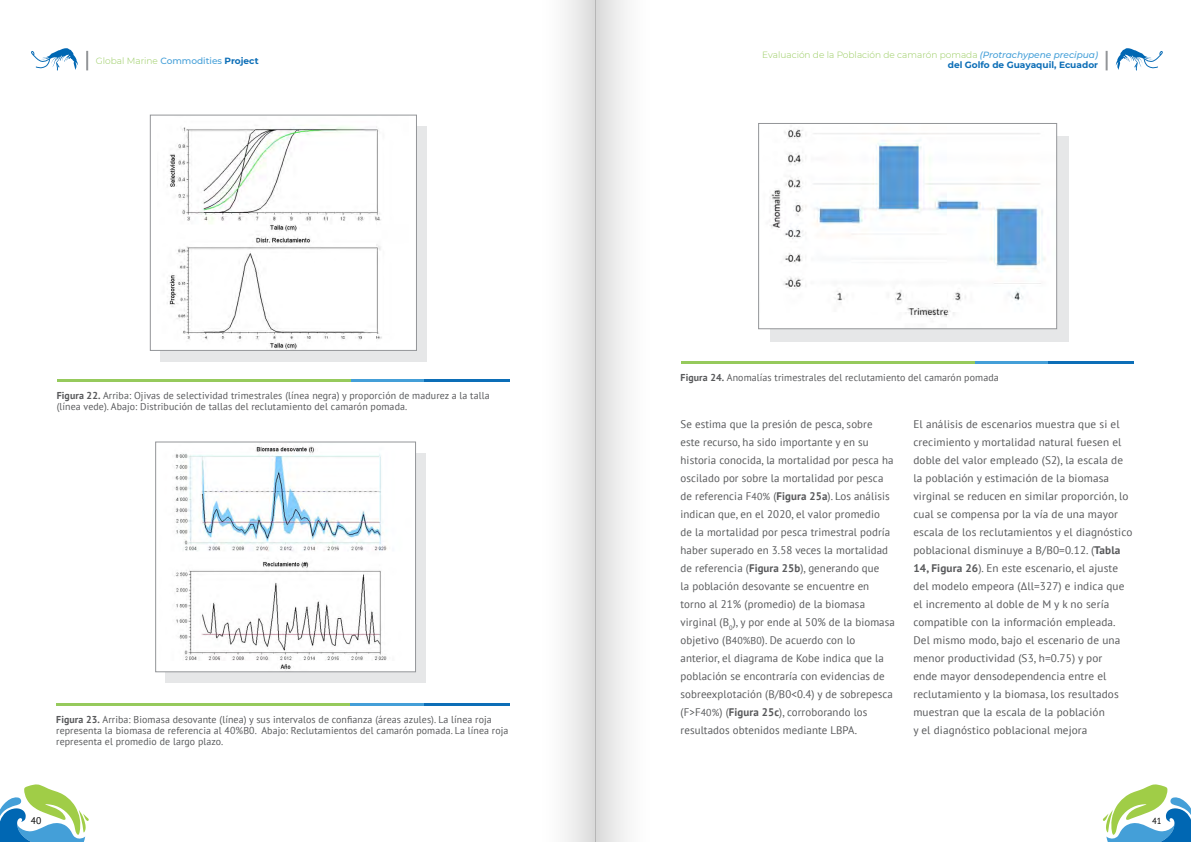
<style>
.page{position:relative;width:1191px;height:842px;background:#fff}
.page>*{position:absolute;margin:0;border:0;box-sizing:border-box;transform-origin:0 0}
.t1{font:11px/18px "PT Sans";letter-spacing:.01em;color:#58595b}
.t2{font:10px/11px "PT Sans";letter-spacing:.01em;color:#58595b}
.t3{font:9.6px "PT Sans";color:#000}
.t4{font:300 9px/10.8px "Montserrat";color:#96ca5c;text-align:right}
.t5{font:8.7px "PT Sans";color:#000}
.s1{font-weight:500;color:#449fd8}
.s2{font-weight:700;color:#0c6eb7}
.s3{font-weight:700}
.s4{font-weight:500;font-style:italic;color:#449fd8}
.s5{font-size:10px}
</style>
<div class="page">
<svg style="left:1102px;top:784px;width:89px;height:58px"></svg>
<svg style="left:0;top:784px;width:89px;height:58px"></svg>
<svg style="left:1115px;top:48px;width:48px;height:23px"></svg>
<svg style="left:1105px;top:51px;width:2px;height:19px"></svg>
<svg style="left:31px;top:48px;width:47px;height:23px"></svg>
<svg style="left:86px;top:51px;width:2px;height:19px"></svg>
<div style="left:160px;top:126px;width:267px;height:236px;background:#e6e7e8"></div>
<div style="left:770px;top:136px;width:298px;height:206px;background:#e6e7e8"></div>
<svg style="left:165px;top:453px;width:260px;height:230px;background:#e3e4e5"></svg>
<div style="left:150px;top:115px;width:266px;height:235px;background:#fff"></div>
<img style="left:167px;top:125px;width:215px;height:223px">
<div style="left:150px;top:115px;width:266px;height:235px;border:1px solid #939598"></div>
<img style="left:770px;top:129px;width:284px;height:198px">
<div style="left:758px;top:123px;width:298px;height:206px;border:1px solid #939598"></div>
<img style="left:165px;top:446px;width:246px;height:224px">
<div style="left:156px;top:442px;width:259px;height:230px;border:1px solid #939598"></div>
<hr style="left:57px;top:379px;width:396px;height:3px;background:#96ca5c">
<hr style="left:351px;top:379px;width:130px;height:3px;background:#449fd8">
<hr style="left:424px;top:379px;width:86px;height:3px;background:#0c6eb7">
<hr style="left:680px;top:362px;width:396px;height:2px;background:#96ca5c">
<hr style="left:975px;top:362px;width:130px;height:2px;background:#449fd8">
<hr style="left:1048px;top:362px;width:85px;height:2px;background:#0c6eb7">
<hr style="left:56px;top:704px;width:396px;height:2px;background:#96ca5c">
<hr style="left:351px;top:704px;width:130px;height:2px;background:#449fd8">
<hr style="left:423px;top:704px;width:86px;height:2px;background:#0c6eb7">
<div style="left:595px;top:0;width:65px;height:842px;background:linear-gradient(to right,#ddd,#fff)"></div>
<div style="left:530px;top:0;width:65px;height:842px;background:linear-gradient(to right,#fff,#e0e0e0)"></div>
<p class="t4" style="left:96px;top:55px;width:164px">Global Marine <span class="s1">Commodities</span> <span class="s2">Project</span></p>
<p class="t2" style="left:57px;top:389px;width:434px"><span class="s3">Figura 22.</span> Arriba: Ojivas de selectividad trimestrales (línea negra) y proporción de madurez a la talla (línea vede). Abajo: Distribución de tallas del reclutamiento del camarón pomada.</p>
<p class="t2" style="left:56px;top:714px;width:454px"><span class="s3">Figura 23.</span> Arriba: Biomasa desovante (línea) y sus intervalos de confianza (áreas azules). La línea roja representa la biomasa de referencia al 40%B0. Abajo: Reclutamientos del camarón pomada. La línea roja representa el promedio de largo plazo.</p>
<p class="t4" style="left:762px;top:49px;width:337px">Evaluación de la Población de camarón pomada <span class="s4">(Protrachypene precipua) </span><span class="s2">del Golfo de Guayaquil, Ecuador</span></p>
<p class="t2" style="left:680px;top:372px;width:319px"><span class="s3">Figura 24.</span> Anomalías trimestrales del reclutamiento del camarón pomada</p>
<p class="t1" style="left:680px;top:415px;width:216px">Se estima que la presión de pesca, sobre este recurso, ha sido importante y en su historia conocida, la mortalidad por pesca ha oscilado por sobre la mortalidad por pesca de referencia F<span class="s5">40%</span> (<span class="s3">Figura 25a</span>). Los análisis indican que, en el 2020, el valor promedio<br>de la mortalidad por pesca trimestral podría haber superado en 3.58 veces la mortalidad de referencia (<span class="s3">Figura 25b</span>), generando que<br>la población desovante se encuentre en torno al 21% (promedio) de la biomasa virginal (B<sub>0</sub>), y por ende al 50% de la biomasa objetivo (B<span class="s5">40%B0</span>). De acuerdo con lo anterior, el diagrama de Kobe indica que la población se encontraría con evidencias de sobreexplotación (B/B0&lt;0.4) y de sobrepesca (F&gt;F<span class="s5">40%</span>) (<span class="s3">Figura 25c</span>), corroborando los resultados obtenidos mediante LBPA.</p>
<p class="t1" style="left:913px;top:415px;width:220px">El análisis de escenarios muestra que si el crecimiento y mortalidad natural fuesen el doble del valor empleado (S2), la escala de la población y estimación de la biomasa virginal se reducen en similar proporción, lo cual se compensa por la vía de una mayor escala de los reclutamientos y el diagnóstico poblacional disminuye a B/B0=0.12. (<span class="s3">Tabla 14, Figura 26</span>). En este escenario, el ajuste del modelo empeora (Δll=327) e indica que el incremento al doble de M y k no sería compatible con la información empleada.<br>Del mismo modo, bajo el escenario de una menor productividad (S3, h=0.75) y por<br>ende mayor densodependencia entre el reclutamiento y la biomasa, los resultados muestran que la escala de la población<br>y el diagnóstico poblacional mejora</p>
<p class="t3" style="left:31px;top:814px;width:12px">40</p>
<p class="t5" style="left:1152px;top:815px;width:11px">41</p>
</div>
